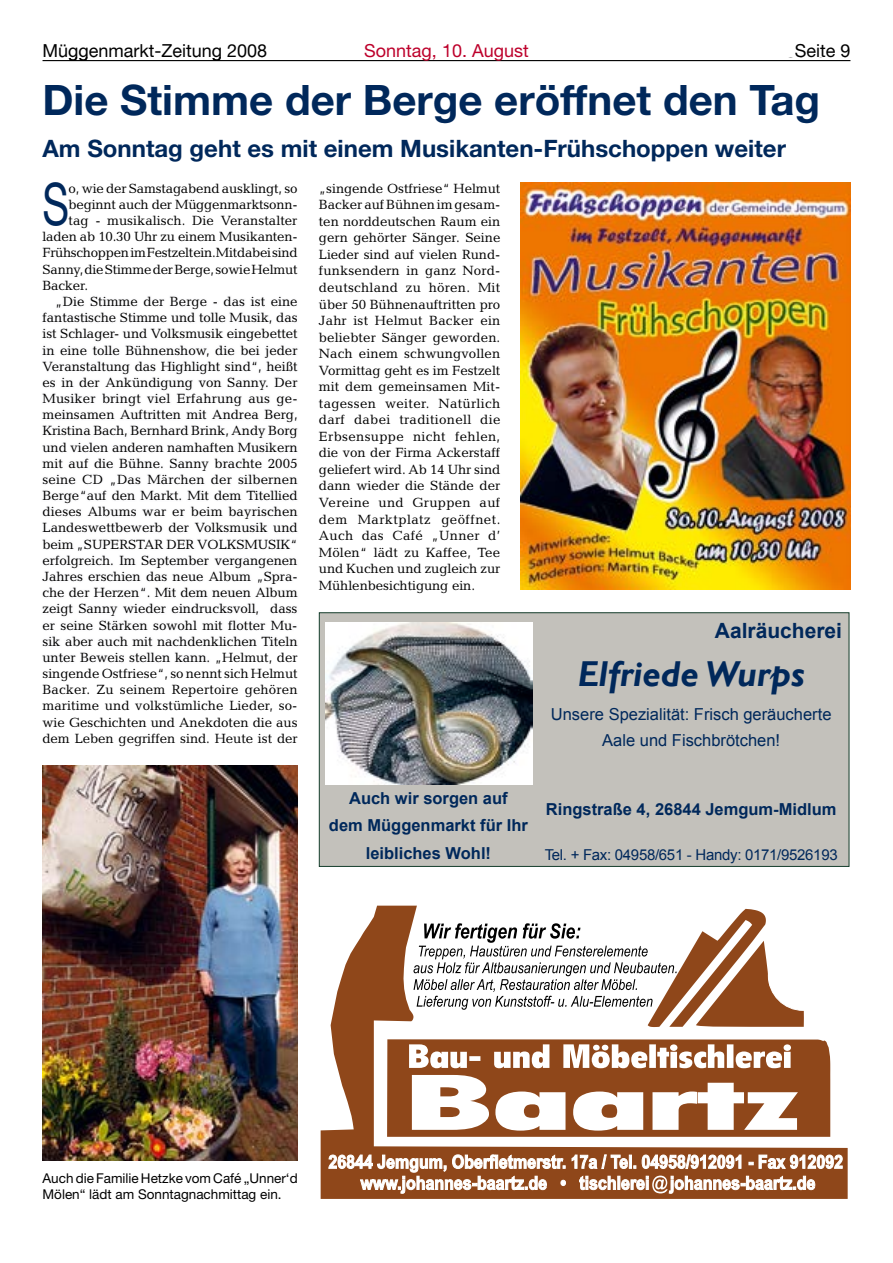
<style>
.page{position:relative;width:893px;height:1263px;background:#fff}
.page>*{position:absolute;margin:0;border:0;box-sizing:border-box;transform-origin:0 0}
.t1{font:58.65px "Helvetica Neue";color:#00285b;scale:.7 1}
.t2{font:700 42px "Helvetica Neue";color:#00285b}
.t3{font:italic 700 36px "Gill Sans";color:#00285b}
.t4{font:700 24px "Helvetica Neue";color:#00285b}
.t5{font:700 21px "Arial";color:#00285b}
.t6{font:18px "Helvetica Neue";color:#000}
.t7{font:18px "Helvetica Neue";color:#bd002b}
.t8{font:700 16.5px/27.5px "Arial";color:#00285b;text-align:center}
.t9{font:16.5px/26px "Arial";color:#00285b;text-align:center}
.t10{font:15px "Arial";letter-spacing:-.02em;color:#00285b}
.t11{font:13.5px/16.5px "Candida";letter-spacing:-.005em;color:#000;text-align:justify}
.t12{font:13.5px/16px "Helvetica Neue";color:#000}
.t13{font:13.5px "Candida";letter-spacing:-.025em;color:#000}
</style>
<div class="page">
<hr style="left:43px;top:60px;width:807px;height:1px;background:#000">
<img style="left:520px;top:182px;width:330px;height:408px">
<div style="left:319px;top:612px;width:530px;height:255px;background:#c3c1bb;border:1px solid #143d2b"></div>
<img style="left:326px;top:622px;width:207px;height:162px">
<img style="left:43px;top:765px;width:255px;height:396px">
<svg style="left:321px;top:906px;width:527px;height:293px"></svg>
<div style="left:387px;top:1039px;width:443px;height:98px;background:#8f471a"></div>
<svg style="left:815px;top:1021px;width:33px;height:58px"></svg>
<div style="left:768px;top:940px;width:70px;height:70px;background:#fff;border-radius:50%"></div>
<svg style="left:409px;top:1044px;width:382px;height:24px"></svg>
<svg style="left:412px;top:1075px;width:386px;height:55px"></svg>
<svg style="left:413px;top:909px;width:391px;height:118px"></svg>
<svg style="left:329px;top:1155px;width:513px;height:38px"></svg>
<h3 class="t6" style="left:43px;top:40px;width:226px">Müggenmarkt-Zeitung 2008</h3>
<h3 class="t7" style="left:364px;top:40px;width:166px">Sonntag, 10. August</h3>
<h3 class="t6" style="left:785px;top:40px;width:67px">Seite 15</h3>
<h3 class="t6" style="left:795px;top:40px;width:57px">Seite 9</h3>
<h2 class="t2" style="left:43px;top:74px;width:779px">Die Stimme der Berge eröffnet den Tag</h2>
<h3 class="t4" style="left:43px;top:133px;width:745px">Am Sonntag geht es mit einem Musikanten-Frühschoppen weiter</h3>
<h1 class="t1" style="left:43px;top:169px;width:40px">S</h1>
<p class="t11" style="left:69px;top:180px;width:231px">o, wie der Samstagabend ausklingt, so</p>
<p class="t11" style="left:69px;top:196px;width:231px">beginnt auch der Müggenmarktsonn-</p>
<p class="t11" style="left:69px;top:212px;width:230px">tag - musikalisch. Die Veranstalter</p>
<p class="t11" style="left:43px;top:228px;width:257px">laden ab 10.30 Uhr zu einem Musikanten-</p>
<p class="t13" style="left:43px;top:245px;width:256px">Frühschoppen im Festzelt ein. Mit dabei sind</p>
<p class="t11" style="left:43px;top:261px;width:257px">Sanny, die Stimme der Berge, sowie Helmut</p>
<p class="t11" style="left:43px;top:277px;width:47px">Backer.</p>
<p class="t11" style="left:55px;top:293px;width:244px">„Die Stimme der Berge - das ist eine</p>
<p class="t11" style="left:43px;top:309px;width:257px">fantastische Stimme und tolle Musik, das</p>
<p class="t11" style="left:43px;top:326px;width:257px">ist Schlager- und Volksmusik eingebettet</p>
<p class="t11" style="left:43px;top:342px;width:257px">in eine tolle Bühnenshow, die bei jeder</p>
<p class="t11" style="left:43px;top:358px;width:257px">Veranstaltung das Highlight sind“, heißt</p>
<p class="t11" style="left:43px;top:374px;width:257px">es in der Ankündigung von Sanny. Der</p>
<p class="t11" style="left:43px;top:390px;width:257px">Musiker bringt viel Erfahrung aus ge-</p>
<p class="t11" style="left:43px;top:406px;width:257px">meinsamen Auftritten mit Andrea Berg,</p>
<p class="t11" style="left:43px;top:423px;width:257px">Kristina Bach, Bernhard Brink, Andy Borg</p>
<p class="t11" style="left:43px;top:439px;width:257px">und vielen anderen namhaften Musikern</p>
<p class="t11" style="left:43px;top:455px;width:257px">mit auf die Bühne. Sanny brachte 2005</p>
<p class="t11" style="left:43px;top:471px;width:257px">seine CD „Das Märchen der silbernen</p>
<p class="t11" style="left:43px;top:487px;width:257px">Berge“auf den Markt. Mit dem Titellied</p>
<p class="t11" style="left:43px;top:503px;width:257px">dieses Albums war er beim bayrischen</p>
<p class="t11" style="left:43px;top:520px;width:257px">Landeswettbewerb der Volksmusik und</p>
<p class="t11" style="left:43px;top:536px;width:257px">beim „SUPERSTAR DER VOLKSMUSIK“</p>
<p class="t11" style="left:43px;top:552px;width:256px">erfolgreich. Im September vergangenen</p>
<p class="t11" style="left:43px;top:568px;width:257px">Jahres erschien das neue Album „Spra-</p>
<p class="t11" style="left:43px;top:584px;width:257px">che der Herzen“. Mit dem neuen Album</p>
<p class="t11" style="left:43px;top:600px;width:257px">zeigt Sanny wieder eindrucksvoll, dass</p>
<p class="t11" style="left:43px;top:617px;width:256px">er seine Stärken sowohl mit flotter Mu-</p>
<p class="t11" style="left:43px;top:633px;width:257px">sik aber auch mit nachdenklichen Titeln</p>
<p class="t11" style="left:43px;top:649px;width:257px">unter Beweis stellen kann. „Helmut, der</p>
<p class="t11" style="left:43px;top:665px;width:257px">singende Ostfriese“, so nennt sich Helmut</p>
<p class="t11" style="left:43px;top:681px;width:256px">Backer. Zu seinem Repertoire gehören</p>
<p class="t11" style="left:43px;top:698px;width:256px">maritime und volkstümliche Lieder, so-</p>
<p class="t11" style="left:43px;top:714px;width:257px">wie Geschichten und Anekdoten die aus</p>
<p class="t11" style="left:43px;top:730px;width:257px">dem Leben gegriffen sind. Heute ist der</p>
<p class="t11" style="left:319px;top:180px;width:183px">„singende Ostfriese“ Helmut Backer auf Bühnen im gesam&shy;ten norddeutschen Raum ein gern gehörter Sänger. Seine Lieder sind auf vielen Rund&shy;funksendern in ganz Nord&shy;deutschland zu hören. Mit über 50 Bühnenauftritten pro Jahr ist Helmut Backer ein beliebter Sänger geworden.<br>Nach einem schwungvollen Vormittag geht es im Festzelt mit dem gemeinsamen Mit&shy;tagessen weiter. Natürlich darf dabei traditionell die Erbsensuppe nicht fehlen, die von der Firma Ackerstaff geliefert wird. Ab 14 Uhr sind dann wieder die Stände der Vereine und Gruppen auf dem Marktplatz geöffnet.<br>Auch das Café „Unner d’ Mölen“ lädt zu Kaffee, Tee und Kuchen und zugleich zur Mühlenbesichtigung ein.</p>
<h3 class="t5" style="left:715px;top:615px;width:129px">Aalräucherei</h3>
<h3 class="t3" style="left:578px;top:653px;width:229px">Elfriede Wurps</h3>
<p class="t9" style="left:551px;top:701px;width:282px">Unsere Spezialität: Frisch geräucherte<br>Aale und Fischbrötchen!</p>
<p class="t8" style="left:329px;top:784px;width:200px">Auch wir sorgen auf<br>dem Müggenmarkt für Ihr leibliches Wohl!</p>
<p class="t8" style="left:546px;top:795px;width:292px">Ringstraße 4, 26844 Jemgum-Midlum</p>
<p class="t10" style="left:545px;top:845px;width:295px">Tel. + Fax: 04958/651 - Handy: 0171/9526193</p>
<p class="t12" style="left:43px;top:1170px;width:257px">Auch die Familie Hetzke vom Café „Unner‘d<br>Mölen“ lädt am Sonntagnachmittag ein.</p>
</div>
